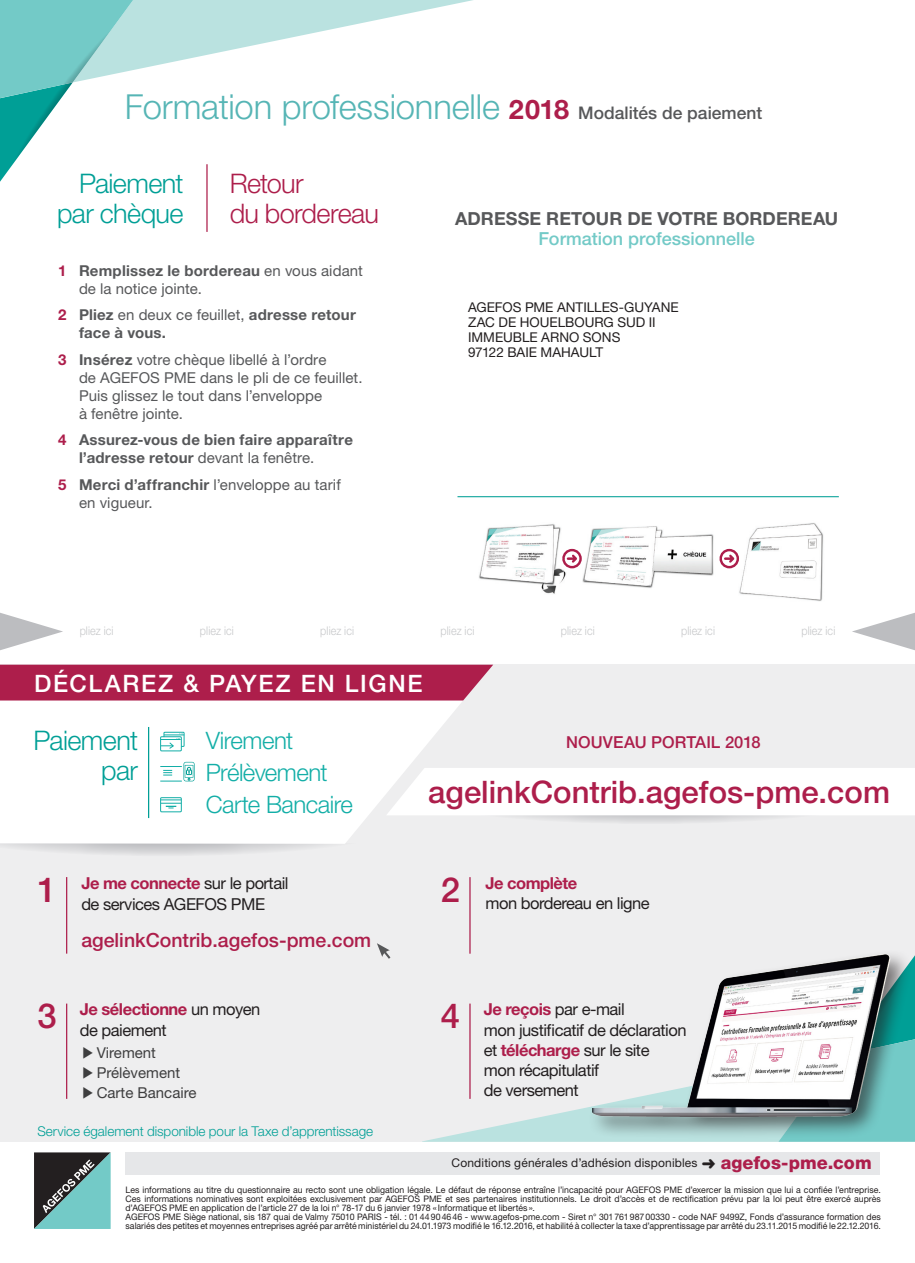
<style>
.page{position:relative;width:915px;height:1263px;background:#fff}
.page>*{position:absolute;margin:0;border:0;box-sizing:border-box;transform-origin:0 0}
.t1{font:300 34.5px "Helvetica Neue LT Std";letter-spacing:-.005em;color:#56b5b5}
.t2{font:500 34.5px "Helvetica Neue LT Std";color:#ad1e4b}
.t3{font:500 31.05px "Helvetica Neue LT Std";color:#ad1e4b}
.t4{font:300 27px/30px "Helvetica Neue LT Std";letter-spacing:-.02em;color:#009f96;text-align:right}
.t5{font:300 27px/30px "Helvetica Neue LT Std";letter-spacing:-.025em;color:#ad1e4b}
.t6{font:300 24px "Helvetica Neue LT Std";letter-spacing:-.025em;color:#13aea7}
.t7{font:500 24px "Helvetica Neue LT Std";letter-spacing:.07em;color:#fff}
.t8{font:500 19.5px "Helvetica Neue LT Std";color:#ad1e4b}
.t9{font:700 18px "Helvetica Neue LT Pro";letter-spacing:.005em;color:#57585a}
.t10{font:500 18px "Helvetica Neue LT Pro";color:#73cac7}
.t11{font:16.5px/20.2px "Helvetica Neue LT Std";letter-spacing:-.03em;color:#231f20}
.t12{font:500 16.5px "Helvetica Neue LT Std";letter-spacing:.005em;color:#ad1e4b}
.t13{font:15px/18px "Helvetica Neue LT Std";letter-spacing:.005em;color:#57585a}
.t14{font:700 15px/18px "Helvetica Neue LT Std";letter-spacing:.015em;color:#57585a}
.t15{font:15px/20.2px "Helvetica Neue LT Std";color:#3e3e3f}
.t16{font:13.5px/15px "Helvetica Neue LT Std";color:#231f20}
.t17{font:300 13.5px "Helvetica Neue LT Std";letter-spacing:-.005em;color:#009f96}
.t18{font:300 12px "Helvetica Neue LT Std";letter-spacing:.01em;color:#c7c8ca;scale:.9 1}
.t19{font:12px "Helvetica Neue LT Std";letter-spacing:.015em;color:#231f20}
.t20{font:9px/9px "Helvetica Neue LT Std";color:#231f20}
.s1{font-weight:700;font-size:27px;color:#ad1e4b}
.s2{font-weight:500;font-size:17.4px;color:#57585a}
.s3{font-weight:700;color:#ad1e4b}
.s4{font-weight:700}
.s5{color:#ad1e4b}
.s6{font-weight:400}
.s7{font-weight:500;font-size:34.5px;color:#ad1e4b}
.s8{font-weight:800;font-size:18px;color:#ad1e4b}
</style>
<div class="page">
<div style="left:125px;top:1152px;width:754px;height:23px;background:#e6e7e9"></div>
<svg style="left:34px;top:1152px;width:77px;height:77px;background:#57807f"></svg>
<svg style="left:0;top:613px;width:63px;height:37px"></svg>
<svg style="left:852px;top:613px;width:62px;height:37px"></svg>
<hr style="left:457px;top:496px;width:381px;height:1px;background:#009f96">
<img style="left:479px;top:524px;width:87px;height:70px">
<img style="left:738px;top:523px;width:86px;height:78px">
<img style="left:582px;top:526px;width:132px;height:62px">
<div style="left:562px;top:549px;width:19px;height:19px;border:2px solid #ad1e4b;border-radius:50%"></div>
<svg style="left:566px;top:554px;width:10px;height:9px"></svg>
<div style="left:719px;top:549px;width:19px;height:19px;border:2px solid #ad1e4b;border-radius:50%"></div>
<svg style="left:723px;top:554px;width:11px;height:9px"></svg>
<svg style="left:0;top:0;width:473px;height:182px"></svg>
<hr style="left:206px;top:164px;width:1px;height:68px;background:#ad1e4b">
<div style="left:0;top:665px;width:914px;height:477px;background:#eeeeef"></div>
<svg style="left:422px;top:957px;width:492px;height:185px"></svg>
<div style="left:587px;top:949px;width:324px;height:190px;background:#231f20;opacity:.6"></div>
<img style="left:592px;top:949px;width:309px;height:171px">
<hr style="left:66px;top:877px;width:1px;height:77px;background:#ad1e4b">
<hr style="left:66px;top:1003px;width:1px;height:96px;background:#ad1e4b">
<hr style="left:469px;top:1003px;width:1px;height:96px;background:#ad1e4b">
<hr style="left:469px;top:877px;width:1px;height:77px;background:#ad1e4b">
<svg style="left:377px;top:943px;width:13px;height:16px"></svg>
<svg style="left:495px;top:768px;width:419px;height:55px;background:#fbfbfb"></svg>
<svg style="left:0;top:844px;width:325px;height:11px"></svg>
<svg style="left:0;top:700px;width:495px;height:144px;background:#fcfbfc"></svg>
<div style="left:0;top:665px;width:493px;height:35px;background:#ad1e4b"></div>
<div style="left:160px;top:736px;width:21px;height:15px;border:1px solid #13aea7"></div>
<svg style="left:160px;top:732px;width:25px;height:17px"></svg>
<div style="left:160px;top:797px;width:21px;height:15px;border:1px solid #13aea7"></div>
<svg style="left:161px;top:799px;width:20px;height:9px"></svg>
<svg style="left:160px;top:762px;width:34px;height:20px"></svg>
<hr style="left:148px;top:727px;width:1px;height:91px;background:#009f96">
<h1 class="t1" style="left:125px;top:86px;width:638px">Formation professionnelle <span class="s1">2018</span> <span class="s2">Modalités de paiement</span></h1>
<h3 class="t4" style="left:57px;top:168px;width:128px">Paiement par chèque</h3>
<h3 class="t5" style="left:229px;top:168px;width:151px">Retour<br>du bordereau</h3>
<h3 class="t13" style="left:79px;top:261px;width:285px;text-indent:-21px"><span class="s3">1</span> <span class="s4">Remplissez le bordereau</span> en vous aidant de la notice jointe.</h3>
<h3 class="t14" style="left:79px;top:306px;width:278px;text-indent:-21px"><span class="s5">2</span> Pliez <span class="s6">en deux ce feuillet,</span> adresse retour face à vous.</h3>
<h3 class="t13" style="left:79px;top:350px;width:285px;text-indent:-21px"><span class="s3">3</span> <span class="s4">Insérez</span> votre chèque libellé à l’ordre<br>de AGEFOS PME dans le pli de ce feuillet.<br>Puis glissez le tout dans l’enveloppe<br>à fenêtre jointe.</h3>
<h3 class="t14" style="left:79px;top:431px;width:275px;text-indent:-21px"><span class="s5">4</span> Assurez-vous de bien faire apparaître l’adresse retour <span class="s6">devant la fenêtre.</span></h3>
<h3 class="t13" style="left:79px;top:475px;width:263px;text-indent:-21px"><span class="s3">5</span> <span class="s4">Merci d’affranchir</span> l’enveloppe au tarif en vigueur.</h3>
<h3 class="t9" style="left:455px;top:208px;width:384px">ADRESSE RETOUR DE VOTRE BORDEREAU</h3>
<h3 class="t10" style="left:538px;top:228px;width:217px">Formation professionnelle</h3>
<h3 class="t16" style="left:468px;top:299px;width:212px">AGEFOS PME ANTILLES-GUYANE<br>ZAC DE HOUELBOURG SUD II<br>IMMEUBLE ARNO SONS<br>97122 BAIE MAHAULT</h3>
<h3 class="t18" style="left:80px;top:623px;width:39px">pliez ici</h3>
<h3 class="t18" style="left:200px;top:623px;width:39px">pliez ici</h3>
<h3 class="t18" style="left:320px;top:623px;width:39px">pliez ici</h3>
<h3 class="t18" style="left:440px;top:623px;width:39px">pliez ici</h3>
<h3 class="t18" style="left:560px;top:623px;width:39px">pliez ici</h3>
<h3 class="t18" style="left:681px;top:623px;width:39px">pliez ici</h3>
<h3 class="t18" style="left:801px;top:623px;width:39px">pliez ici</h3>
<h3 class="t7" style="left:34px;top:669px;width:390px">DÉCLAREZ &amp; PAYEZ EN LIGNE</h3>
<h3 class="t4" style="left:34px;top:725px;width:106px">Paiement par</h3>
<h3 class="t6" style="left:206px;top:725px;width:89px">Virement</h3>
<h3 class="t6" style="left:206px;top:790px;width:148px">Carte Bancaire</h3>
<h3 class="t12" style="left:566px;top:733px;width:196px">NOUVEAU PORTAIL 2018</h3>
<h3 class="t6" style="left:206px;top:757px;width:123px">Prélèvement</h3>
<h2 class="t3" style="left:428px;top:773px;width:463px">agelinkContrib.agefos-pme.com</h2>
<h3 class="t11" style="left:37px;top:873px;width:252px;text-indent:44px"><span class="s3">Je me connecte</span> sur le portail<br><sup>1</sup> de services AGEFOS PME</h3>
<h3 class="t8" style="left:81px;top:928px;width:291px">agelinkContrib.agefos-pme.com</h3>
<h3 class="t11" style="left:440px;top:873px;width:210px;text-indent:45px"><span class="s3">Je complète<br></span><sup>2</sup> mon bordereau en ligne</h3>
<h1 class="t2" style="left:37px;top:995px;width:21px">3</h1>
<h3 class="t11" style="left:80px;top:999px;width:182px"><span class="s3">Je sélectionne</span> un moyen de paiement</h3>
<h3 class="t11" style="left:483px;top:999px;width:204px;text-indent:-43px"><span class="s7">4</span> <span class="s3">Je reçois</span> par e-mail<br>mon justificatif de déclaration et <span class="s3">télécharge</span> sur le site<br>mon récapitulatif<br>de versement</h3>
<h3 class="t15" style="left:97px;top:1042px;width:101px">Virement<br>Prélèvement<br>Carte Bancaire</h3>
<h3 class="t17" style="left:37px;top:1123px;width:337px">Service également disponible pour la Taxe d’apprentissage</h3>
<h3 class="t19" style="left:451px;top:1155px;width:421px">Conditions générales d’adhésion disponibles ➜ <span class="s8">agefos-pme.com</span></h3>
<p class="t20" style="left:125px;top:1185px;width:756px">Les informations au titre du questionnaire au recto sont une obligation légale. Le défaut de réponse entraîne l’incapacité pour AGEFOS PME d’exercer la mission que lui a confiée l’entreprise.<br>Ces informations nominatives sont exploitées exclusivement par AGEFOS PME et ses partenaires institutionnels. Le droit d’accès et de rectification prévu par la loi peut être exercé auprès d’AGEFOS PME en application de l’article 27 de la loi n° 78-17 du 6 janvier 1978 « Informatique et libertés ».<br>AGEFOS PME Siège national, sis 187 quai de Valmy 75010 PARIS - tél. : 0144904646 - www.agefos-pme.com - Siret n° 30176198700330 - code NAF 9499Z, Fonds d’assurance formation des salariés des petites et moyennes entreprises agréé par arrêté ministériel du 24.01.1973 modifié le 16.12.2016, et habilité à collecter la taxe d’apprentissage par arrêté du 23.11.2015 modifié le 22.12.2016.</p>
</div>
